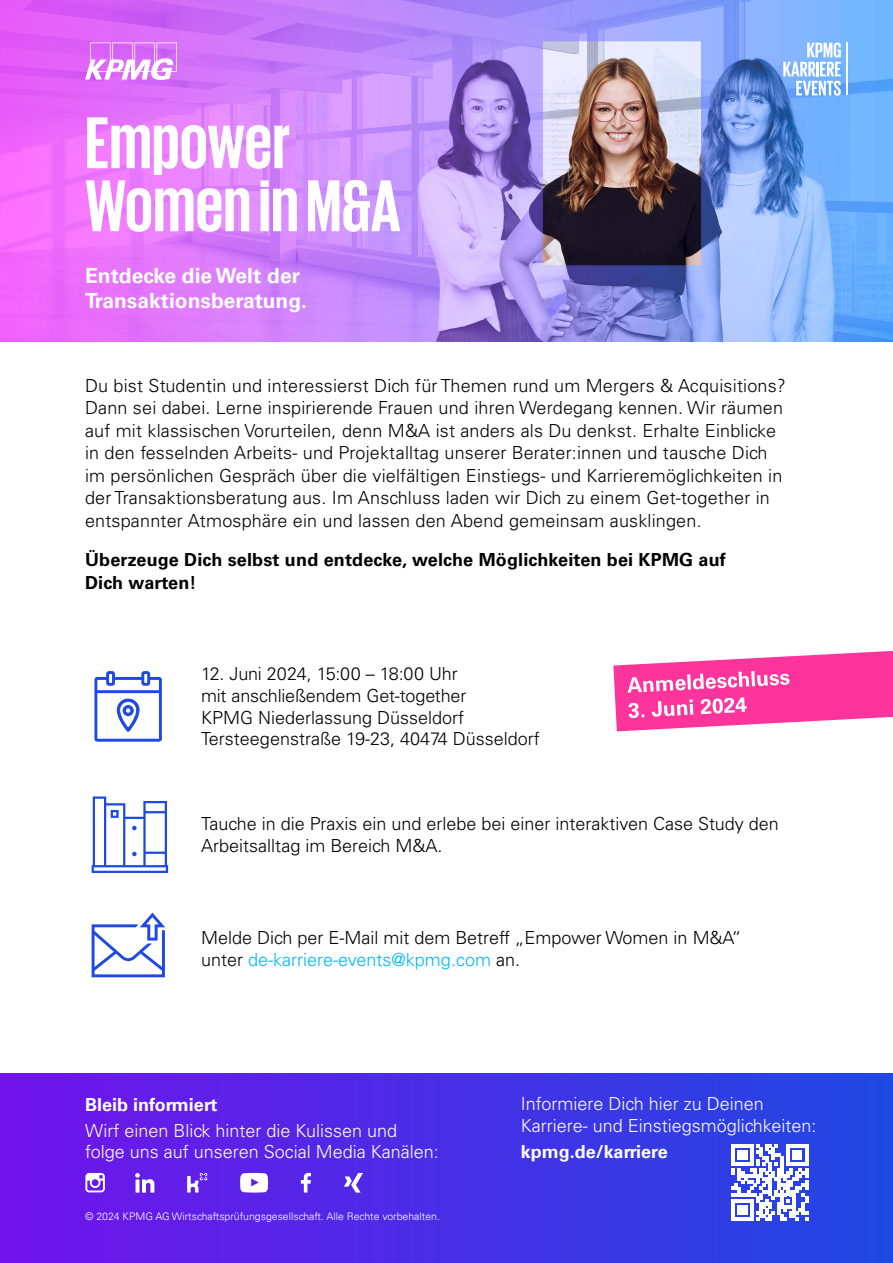
<style>
.page{position:relative;width:893px;height:1263px;background:#fff}
.page>*{position:absolute;margin:0;border:0;box-sizing:border-box;transform-origin:0 0}
.Heading{font:700 75px/63px "KPMG";color:#fff}
.SubHeading{font:700 21px/25.2px "Univers 65";color:#fff}
.Body_copy{font:300 18px/22.5px "Univers LT Std";letter-spacing:.01em;color:#000}
.Chart_copy{font:300 18px/21.6px "Univers LT Std";color:#fff}
.Body_copy-2{font:700 18px/22.5px "Univers LT Std";letter-spacing:.01em;color:#000}
.Body_copy-3{font:300 18px/21.6px "Univers LT Std";letter-spacing:-.01em;color:#000}
.t1{font:700 18px "Universfor KPMG";color:#fff}
.Chart_copy-2{font:700 18px "Univers 65";color:#fff}
.Body_copy-4{font:300 10.5px "Univers 45";color:#fff}
.s1{color:#00b8f5}
</style>
<div class="page">
<img style="left:0;top:0;width:893px;height:341px">
<div style="left:0;top:1073px;width:893px;height:190px;background:linear-gradient(to right,#7113ea,#2048e2)"></div>
<svg style="left:85px;top:43px;width:92px;height:37px"></svg>
<svg style="left:135px;top:1173px;width:19px;height:19px"></svg>
<svg style="left:85px;top:1173px;width:20px;height:19px"></svg>
<svg style="left:187px;top:1173px;width:20px;height:19px"></svg>
<svg style="left:240px;top:1173px;width:28px;height:19px"></svg>
<svg style="left:783px;top:43px;width:58px;height:53px"></svg>
<hr style="left:846px;top:43px;width:1px;height:52px;background:#fff">
<svg style="left:94px;top:671px;width:68px;height:71px"></svg>
<svg style="left:301px;top:1173px;width:10px;height:19px"></svg>
<svg style="left:344px;top:1173px;width:19px;height:19px"></svg>
<svg style="left:732px;top:1144px;width:76px;height:76px"></svg>
<svg style="left:92px;top:912px;width:73px;height:65px"></svg>
<svg style="left:92px;top:796px;width:76px;height:77px"></svg>
<svg style="left:613px;top:651px;width:280px;height:80px"></svg>
<p class="Heading" style="left:85px;top:109px;width:317px">Empower<br>Women in M&amp;A</p>
<p class="SubHeading" style="left:85px;top:263px;width:224px">Entdecke die Welt der<br>Transaktionsberatung.</p>
<p class="Body_copy" style="left:85px;top:374px;width:702px">Du bist Studentin und interessierst Dich für Themen rund um Mergers &amp; Acquisitions?<br>Dann sei dabei. Lerne inspirierende Frauen und ihren Werdegang kennen. Wir räumen auf mit klassischen Vorurteilen, denn M&amp;A ist anders als Du denkst. Erhalte Einblicke in den fesselnden Arbeits- und Projektalltag unserer Berater:innen und tausche Dich im persönlichen Gespräch über die vielfältigen Einstiegs- und Karrieremöglichkeiten in der Transaktionsberatung aus. Im Anschluss laden wir Dich zu einem Get-together in entspannter Atmosphäre ein und lassen den Abend gemeinsam ausklingen.</p>
<p class="Body_copy-2" style="left:85px;top:549px;width:642px">Überzeuge Dich selbst und entdecke, welche Möglichkeiten bei KPMG auf<br>Dich warten!</p>
<p class="Body_copy-3" style="left:201px;top:663px;width:267px">12. Juni 2024, 15:00 – 18:00 Uhr mit anschließendem Get-together</p>
<p class="Body_copy" style="left:201px;top:706px;width:265px">KPMG Niederlassung Düsseldorf</p>
<p class="Body_copy" style="left:201px;top:728px;width:340px">Tersteegenstraße 19-23, 40474 Düsseldorf</p>
<p class="Body_copy" style="left:201px;top:813px;width:579px;line-height:21.6px">Tauche in die Praxis ein und erlebe bei einer interaktiven Case Study den<br>Arbeitsalltag im Bereich M&amp;A.</p>
<p class="Body_copy" style="left:201px;top:927px;width:542px;line-height:21.6px">Melde Dich per E-Mail mit dem Betreff „Empower Women in M&amp;A“ unter <span class="s1">de-karriere-events@kpmg.com</span> an.</p>
<p class="Chart_copy-2" style="left:85px;top:1094px;width:134px">Bleib informiert</p>
<p class="Chart_copy" style="left:85px;top:1119px;width:355px">Wirf einen Blick hinter die Kulissen und folge uns auf unseren Social Media Kanälen:</p>
<p class="Body_copy-4" style="left:85px;top:1210px;width:356px">© 2024 KPMG AG Wirtschaftsprüfungsgesellschaft. Alle Rechte vorbehalten.</p>
<p class="Chart_copy" style="left:521px;top:1093px;width:297px">Informiere Dich hier zu Deinen<br>Karriere- und Einstiegsmöglichkeiten:</p>
<p class="t1" style="left:521px;top:1140px;width:148px">kpmg.de/karriere</p>
</div>
